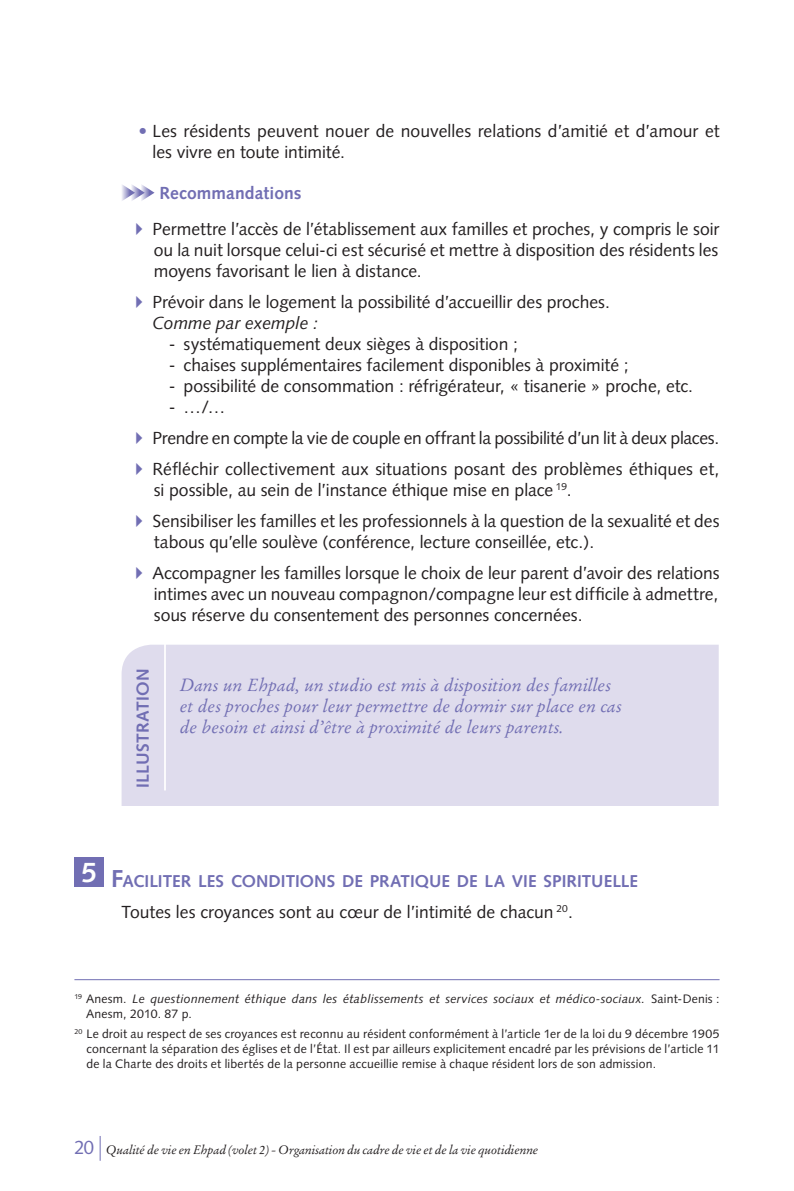
<style>
.page{position:relative;width:794px;height:1191px;background:#fff}
.page>*{position:absolute;margin:0;border:0;box-sizing:border-box;transform-origin:0 0}
.t1{font:700 28px "Syntax";color:#fff}
.t2{font:19.25px "Syntax";color:#716eb3;scale:.95 1}
.texte_courant_enumer{font:17.5px/21px "Syntax";color:#231f20}
.txt_courant_énumérat{font:17.5px "Syntax";letter-spacing:-.005em;color:#231f20}
.t3{font:italic 17.5px/21px "Stempel Garamond";color:#716eb3}
.texte_courant_enumer-2{font:17.5px "Syntax";letter-spacing:-.02em;color:#231f20}
.texte_courant{font:17.5px "Syntax";color:#231f20}
.T3_Recommandation{font:700 17.5px "Syntax";letter-spacing:.015em;color:#716eb3}
.texte_courant_enumer-3{font:italic 17.5px "Syntax";letter-spacing:-.005em;color:#231f20}
.Titre1{font:700 17.15px "Syntax";color:#716eb3}
.note{font:12.25px/14.9px "Syntax";letter-spacing:.015em;color:#231f20;text-align:justify}
.note_avec_filet_au-d{font:italic 12.25px/14.9px "Syntax";letter-spacing:.015em;color:#231f20}
.t4{font:italic 12.25px "Stempel Garamond";letter-spacing:-.015em;color:#231f20}
.s1{color:#716eb3}
.s2{font-size:24.5px}
.s3{font-style:normal}
</style>
<div class="page">
<svg style="left:100px;top:1136px;width:1px;height:24px"></svg>
<svg style="left:122px;top:185px;width:32px;height:16px"></svg>
<div style="left:122px;top:644px;width:596px;height:162px;background:#dfdced"></div>
<hr style="left:164px;top:637px;width:2px;height:153px;background:#fff">
<div style="left:74px;top:857px;width:30px;height:30px;background:#716eb3"></div>
<hr style="left:74px;top:979px;width:645px;height:1px;background:#716eb3">
<p class="texte_courant_enumer" style="left:153px;top:121px;width:568px;text-indent:-14px"><span class="s1">•</span> Les résidents peuvent nouer de nouvelles relations d’amitié et d’amour et les vivre en toute intimité.</p>
<p class="T3_Recommandation" style="left:159px;top:183px;width:144px">Recommandations</p>
<p class="texte_courant_enumer" style="left:153px;top:219px;width:568px;text-align:justify">Permettre l’accès de l’établissement aux familles et proches, y compris le soir ou la nuit lorsque celui-ci est sécurisé et mettre à disposition des résidents les moyens favorisant le lien à distance.</p>
<p class="texte_courant_enumer" style="left:153px;top:291px;width:459px">Prévoir dans le logement la possibilité d’accueillir des proches.</p>
<p class="texte_courant_enumer-3" style="left:153px;top:313px;width:167px">Comme par exemple :</p>
<p class="txt_courant_énumérat" style="left:169px;top:334px;width:351px">- systématiquement deux sièges à disposition ;</p>
<p class="txt_courant_énumérat" style="left:169px;top:355px;width:461px">- chaises supplémentaires facilement disponibles à proximité ;</p>
<p class="txt_courant_énumérat" style="left:169px;top:376px;width:526px">- possibilité de consommation : réfrigérateur, « tisanerie » proche, etc.</p>
<p class="txt_courant_énumérat" style="left:169px;top:397px;width:58px">- …/…</p>
<p class="texte_courant_enumer-2" style="left:153px;top:428px;width:568px">Prendre en compte la vie de couple en offrant la possibilité d’un lit à deux places.</p>
<p class="texte_courant_enumer" style="left:153px;top:458px;width:568px">Réfléchir collectivement aux situations posant des problèmes éthiques et, si possible, au sein de l’instance éthique mise en place <sup>19</sup>.</p>
<p class="texte_courant_enumer" style="left:153px;top:510px;width:568px">Sensibiliser les familles et les professionnels à la question de la sexualité et des tabous qu’elle soulève (conférence, lecture conseillée, etc.).</p>
<p class="texte_courant_enumer" style="left:153px;top:562px;width:568px;text-align:justify">Accompagner les familles lorsque le choix de leur parent d’avoir des relations intimes avec un nouveau compagnon/compagne leur est difficile à admettre, sous réserve du consentement des personnes concernées.</p>
<p class="T3_Recommandation" style="left:133px;top:788px;width:122px;rotate:-90deg">ILLUSTRATION</p>
<p class="t3" style="left:180px;top:675px;width:443px">Dans un Ehpad, un studio est mis à disposition des familles et des proches pour leur permettre de dormir sur place en cas de besoin et ainsi d’être à proximité de leurs parents.</p>
<p class="t1" style="left:82px;top:856px;width:17px">5</p>
<p class="Titre1" style="left:111px;top:871px;width:528px"><span class="s2">F</span>ACILITER LES CONDITIONS DE PRATIQUE DE LA VIE SPIRITUELLE</p>
<p class="texte_courant" style="left:122px;top:901px;width:453px">Toutes les croyances sont au cœur de l’intimité de chacun <sup>20</sup>.</p>
<p class="note_avec_filet_au-d" style="left:86px;top:991px;width:635px;text-indent:-12px"><sup>19</sup> <span class="s3">Anesm.</span> Le questionnement éthique dans les établissements et services sociaux et médico-sociaux. <span class="s3">Saint-Denis :<br>Anesm, 2010. 87 p.</span></p>
<p class="note" style="left:86px;top:1026px;width:634px;text-indent:-12px"><sup>20</sup> Le droit au respect de ses croyances est reconnu au résident conformément à l’article 1er de la loi du 9 décembre 1905 concernant la séparation des églises et de l’État. Il est par ailleurs explicitement encadré par les prévisions de l’article 11 de la Charte des droits et libertés de la personne accueillie remise à chaque résident lors de son admission.</p>
<p class="t2" style="left:74px;top:1135px;width:22px">20</p>
<p class="t4" style="left:106px;top:1142px;width:434px">Qualité de vie en Ehpad (volet 2) - Organisation du cadre de vie et de la vie quotidienne</p>
</div>
